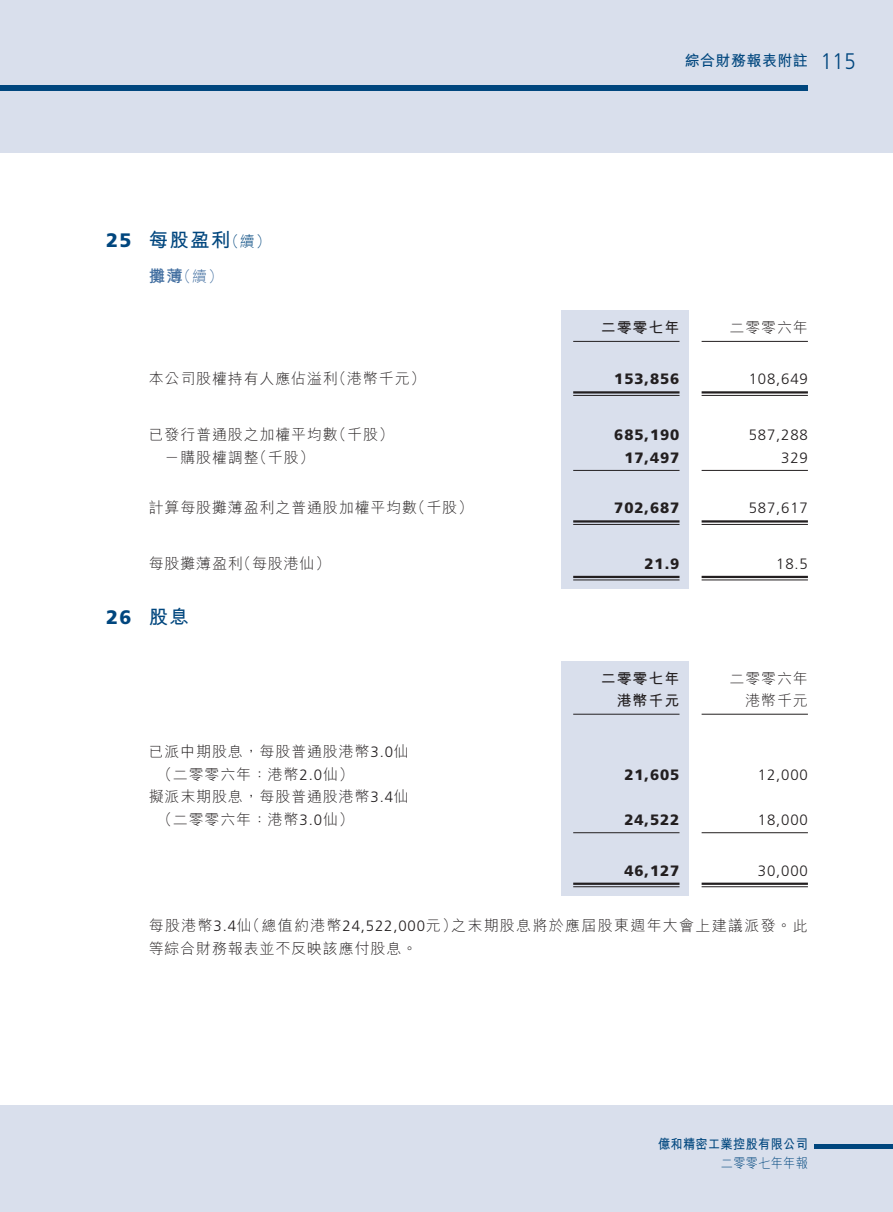
<style>
.page{position:relative;width:893px;height:1212px;background:#fff}
.page>*{position:absolute;margin:0;border:0;box-sizing:border-box;transform-origin:0 0}
.t1{font:700 19.5px "M Hei HK";color:#00467e}
.t2{font:900 19.5px "Frutiger LT Std";color:#00467e}
.t3{font:300 15px/23px "M Hei HK";letter-spacing:.055em;color:#231f20}
.t4{font:300 15px/22.5px "M Hei HK";letter-spacing:.085em;color:#231f20}
.t5{font:900 15px "Frutiger LT Std";letter-spacing:.06em;color:#231f20}
.t6{font:300 15px "Frutiger LT Std";letter-spacing:.055em;color:#231f20}
.t7{font:700 15px "M Hei HK";letter-spacing:.06em;color:#231f20}
.t8{font:700 15px "M Hei HK";letter-spacing:.03em;color:#00467e}
.t9{font:300 15px "M Hei HK";color:#3c6a9d}
.t10{font:700 13.5px/18.8px "M Hei HK";letter-spacing:.03em;color:#00467e;text-align:right;scale:.9 1}
.s1{font-family:"Frutiger LT Std";font-weight:900}
.s2{font-weight:300;font-size:15px}
.s3{font-weight:700;font-size:16.5px}
.s4{font-family:"Frutiger LT Std";font-weight:300;font-size:22.5px}
.s5{font-family:"M Hei HK";font-weight:700}
.s6{font-family:"Frutiger LT Std"}
.s7{font-weight:300}
</style>
<div class="page">
<div style="left:561px;top:311px;width:128px;height:278px;background:#d9dfec"></div>
<hr style="left:573px;top:341px;width:106px;height:1px;background:#231f20">
<hr style="left:702px;top:341px;width:106px;height:1px;background:#231f20">
<hr style="left:573px;top:391px;width:106px;height:2px;background:#231f20">
<hr style="left:573px;top:395px;width:106px;height:1px;background:#231f20">
<hr style="left:702px;top:391px;width:106px;height:2px;background:#231f20">
<hr style="left:702px;top:395px;width:106px;height:1px;background:#231f20">
<hr style="left:573px;top:470px;width:106px;height:1px;background:#231f20">
<hr style="left:702px;top:470px;width:106px;height:1px;background:#231f20">
<hr style="left:573px;top:520px;width:106px;height:2px;background:#231f20">
<hr style="left:573px;top:524px;width:106px;height:1px;background:#231f20">
<hr style="left:702px;top:520px;width:106px;height:2px;background:#231f20">
<hr style="left:702px;top:524px;width:106px;height:1px;background:#231f20">
<hr style="left:573px;top:576px;width:106px;height:2px;background:#231f20">
<hr style="left:573px;top:579px;width:106px;height:1px;background:#231f20">
<hr style="left:702px;top:576px;width:106px;height:2px;background:#231f20">
<hr style="left:702px;top:579px;width:106px;height:1px;background:#231f20">
<div style="left:561px;top:661px;width:128px;height:234px;background:#d9dfec"></div>
<hr style="left:573px;top:714px;width:106px;height:1px;background:#231f20">
<hr style="left:702px;top:714px;width:106px;height:1px;background:#231f20">
<hr style="left:573px;top:832px;width:106px;height:1px;background:#231f20">
<hr style="left:702px;top:832px;width:106px;height:1px;background:#231f20">
<hr style="left:573px;top:882px;width:106px;height:3px;background:#231f20">
<hr style="left:573px;top:886px;width:106px;height:1px;background:#231f20">
<hr style="left:702px;top:882px;width:106px;height:3px;background:#231f20">
<hr style="left:702px;top:886px;width:106px;height:1px;background:#231f20">
<div style="left:0;top:1106px;width:893px;height:106px;background:#d9dfec"></div>
<div style="left:0;top:0;width:893px;height:153px;background:#d9dfec"></div>
<hr style="left:814px;top:1144px;width:79px;height:4px;background:#00467e">
<div style="left:0;top:85px;width:808px;height:6px;background:#00467e"></div>
<p class="t1" style="left:106px;top:226px;width:166px"><span class="s1">25</span> 每股盈利<span class="s2">（續）</span></p>
<p class="t9" style="left:149px;top:266px;width:76px"><span class="s3">攤薄</span>（續）</p>
<p class="t8" style="left:685px;top:50px;width:172px">綜合財務報表附註 <span class="s4">115</span></p>
<p class="t7" style="left:601px;top:317px;width:80px">二零零七年</p>
<p class="t3" style="left:730px;top:316px;width:80px">二零零六年</p>
<p class="t3" style="left:149px;top:367px;width:278px">本公司股權持有人應佔溢利（港幣千元）</p>
<p class="t5" style="left:614px;top:370px;width:67px">153,856</p>
<p class="t6" style="left:749px;top:371px;width:61px">108,649</p>
<p class="t3" style="left:149px;top:422px;width:247px">已發行普通股之加權平均數（千股）</p>
<p class="t5" style="left:614px;top:425px;width:67px">685,190</p>
<p class="t6" style="left:749px;top:426px;width:61px">587,288</p>
<p class="t3" style="left:165px;top:445px;width:152px">－購股權調整（千股）</p>
<p class="t5" style="left:624px;top:448px;width:57px">17,497</p>
<p class="t6" style="left:781px;top:449px;width:28px">329</p>
<p class="t3" style="left:149px;top:496px;width:326px">計算每股攤薄盈利之普通股加權平均數（千股）</p>
<p class="t5" style="left:614px;top:499px;width:67px">702,687</p>
<p class="t6" style="left:749px;top:500px;width:61px">587,617</p>
<p class="t3" style="left:149px;top:551px;width:183px">每股攤薄盈利（每股港仙）</p>
<p class="t5" style="left:644px;top:554px;width:36px">21.9</p>
<p class="t6" style="left:776px;top:555px;width:33px">18.5</p>
<p class="t2" style="left:106px;top:606px;width:84px">26 <span class="s5">股息</span></p>
<p class="t3" style="left:157px;top:739px;width:253px;text-indent:-8px">已派中期股息，每股普通股港幣<span class="s6">3.0</span>仙（二零零六年：港幣<span class="s6">2.0</span>仙）</p>
<p class="t3" style="left:157px;top:784px;width:253px;text-indent:-8px">擬派末期股息，每股普通股港幣<span class="s6">3.4</span>仙（二零零六年：港幣<span class="s6">3.0</span>仙）</p>
<p class="t7" style="left:601px;top:667px;width:80px">二零零七年</p>
<p class="t3" style="left:730px;top:666px;width:80px">二零零六年</p>
<p class="t7" style="left:617px;top:690px;width:64px">港幣千元</p>
<p class="t3" style="left:745px;top:688px;width:64px">港幣千元</p>
<p class="t5" style="left:624px;top:766px;width:57px">21,605</p>
<p class="t6" style="left:758px;top:766px;width:52px">12,000</p>
<p class="t5" style="left:624px;top:811px;width:57px">24,522</p>
<p class="t6" style="left:758px;top:811px;width:52px">18,000</p>
<p class="t5" style="left:624px;top:861px;width:57px">46,127</p>
<p class="t6" style="left:758px;top:862px;width:52px">30,000</p>
<p class="t4" style="left:149px;top:914px;width:661px">每股港幣<span class="s6">3.4</span>仙（總值約港幣<span class="s6">24,522,000</span>元）之末期股息將於應屆股東週年大會上建議派發。此等綜合財務報表並不反映該應付股息。</p>
<p class="t10" style="left:658px;top:1134px;width:168px">億和精密工業控股有限公司<span class="s7">二零零七年年報</span></p>
</div>
